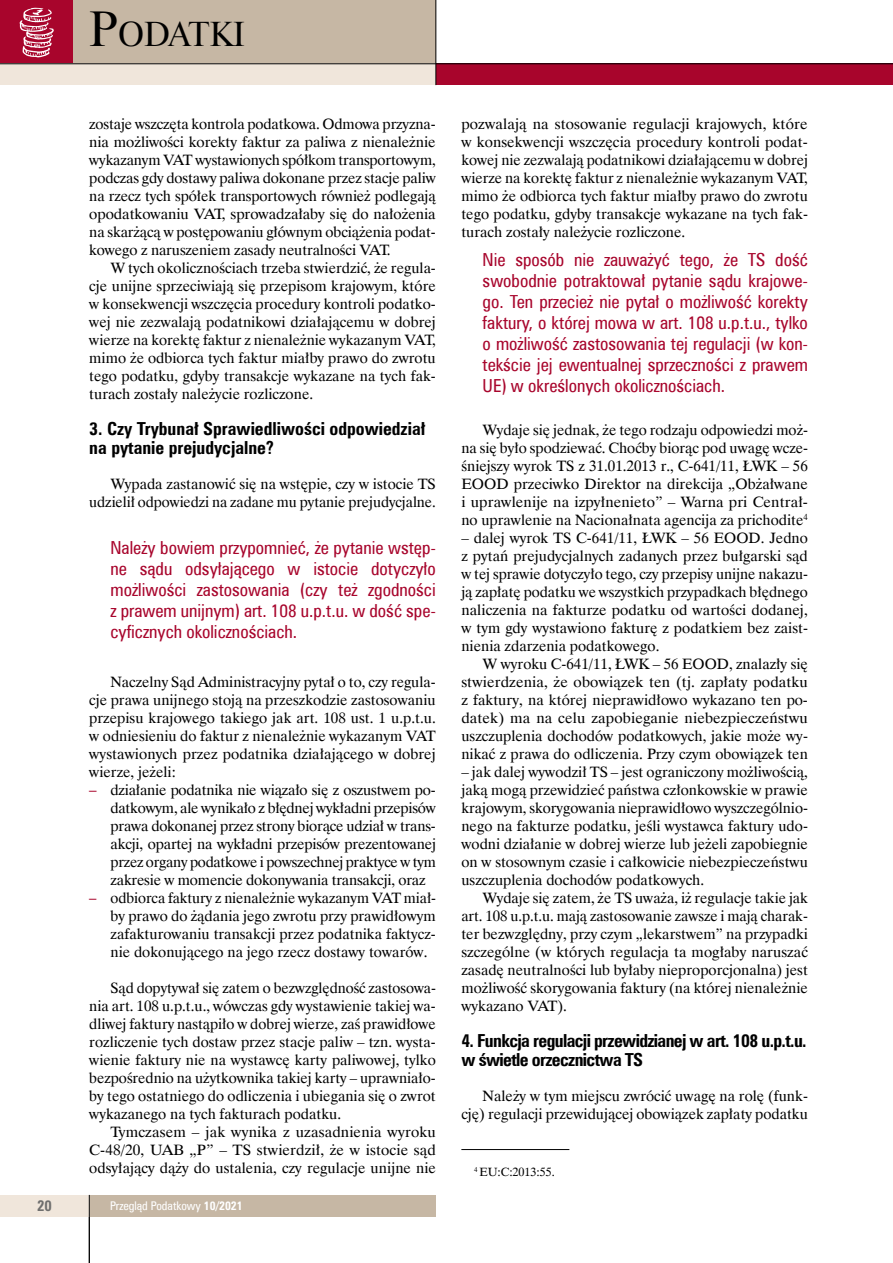
<style>
.page{position:relative;width:893px;height:1263px;background:#fff}
.page>*{position:absolute;margin:0;border:0;box-sizing:border-box;transform-origin:0 0}
.t1{font:32.85px "Dutch 801 Hd EU";color:#000}
.t2{font:18px/21px "Zurich Cn EU";color:#a8052c;text-align:justify}
.t3{font:700 18px/19.5px "Zurich Cn EU";letter-spacing:-.035em;color:#000}
.t4{font:700 18px/19.5px "Zurich Cn EU";color:#000}
.t5{font:15px/18px "Dutch 801 EU Normal";color:#000;text-align:justify}
.t6{font:700 15px "Zurich Cn EU";color:#6f6f6e}
.t7{font:12px "Zurich Cn EU";color:#fff}
.t8{font:12px "Dutch 801 EU Normal";color:#000}
.s1{font-size:47.1px}
.s2{font-family:"Zurich Cn EU";color:#a8052c}
.s3{font-weight:700}
</style>
<div class="page">
<div style="left:89px;top:1195px;width:347px;height:21px;background:#c6b7a4"></div>
<div style="left:72px;top:0;width:363px;height:64px;background:#c6b7a4"></div>
<div style="left:436px;top:64px;width:457px;height:21px;background:#a8052c"></div>
<div style="left:0;top:0;width:72px;height:64px;background:#a8052c"></div>
<svg style="left:20px;top:8px;width:34px;height:49px"></svg>
<div style="left:0;top:64px;width:436px;height:21px;background:#f0e6db"></div>
<hr style="left:0;top:63px;width:893px;height:1px;background:#000">
<hr style="left:435px;top:0;width:1px;height:85px;background:#000">
<div style="left:0;top:1195px;width:89px;height:21px;background:#f0e6db"></div>
<hr style="left:89px;top:1195px;width:1px;height:68px;background:#000">
<hr style="left:461px;top:1149px;width:108px;height:1px;background:#000">
<h1 class="t1" style="left:89px;top:15px;width:157px"><span class="s1">P</span>odatki</h1>
<p class="t5" style="left:89px;top:115px;width:348px">zostaje wszczęta kontrola podatkowa. Odmowa przyzna&shy;nia możliwości korekty faktur za paliwa z nienależnie wykazanym VAT wystawionych spółkom transportowym, podczas gdy dostawy paliwa dokonane przez stacje paliw na rzecz tych spółek transportowych również podlegają opodatkowaniu VAT, sprowadzałaby się do nałożenia na skarżącą w postępowaniu głównym obciążenia podat&shy;kowego z naruszeniem zasady neutralności VAT.</p>
<p class="t5" style="left:89px;top:259px;width:348px;text-indent:21px">W tych okolicznościach trzeba stwierdzić, że regula&shy;cje unijne sprzeciwiają się przepisom krajowym, które w konsekwencji wszczęcia procedury kontroli podatko&shy;wej nie zezwalają podatnikowi działającemu w dobrej wierze na korektę faktur z nienależnie wykazanym VAT, mimo że odbiorca tych faktur miałby prawo do zwrotu tego podatku, gdyby transakcje wykazane na tych fak&shy;turach zostały należycie rozliczone.</p>
<p class="t4" style="left:89px;top:418px;width:338px">3. Czy Trybunał Sprawiedliwości odpowiedział na pytanie prejudycjalne?</p>
<p class="t5" style="left:89px;top:475px;width:348px;text-align:right">Wypada zastanowić się na wstępie, czy w istocie TS udzielił odpowiedzi na zadane mu pytanie prejudycjalne.</p>
<p class="t2" style="left:111px;top:537px;width:327px">Należy bowiem przypomnieć, że pytanie wstęp&shy;ne sądu odsyłającego w istocie dotyczyło możliwości zastosowania (czy też zgodności z prawem unijnym) art. 108 u.p.t.u. w dość spe&shy;cyficznych okolicznościach.</p>
<p class="t5" style="left:89px;top:673px;width:348px;text-indent:21px">Naczelny Sąd Administracyjny pytał o to, czy regula&shy;cje prawa unijnego stoją na przeszkodzie zastosowaniu przepisu krajowego takiego jak art. 108 ust. 1 u.p.t.u. w odniesieniu do faktur z nienależnie wykazanym VAT wystawionych przez podatnika działającego w dobrej wierze, jeżeli:</p>
<p class="t5" style="left:111px;top:781px;width:327px;text-indent:-21px"><span class="s2">–</span> działanie podatnika nie wiązało się z oszustwem po&shy;datkowym, ale wynikało z błędnej wykładni przepisów prawa dokonanej przez strony biorące udział w trans&shy;akcji, opartej na wykładni przepisów prezentowanej przez organy podatkowe i powszechnej praktyce w tym zakresie w momencie dokonywania transakcji, oraz</p>
<p class="t5" style="left:111px;top:889px;width:327px;text-indent:-21px"><span class="s2">–</span> odbiorca faktury z nienależnie wykazanym VAT miał&shy;by prawo do żądania jego zwrotu przy prawidłowym zafakturowaniu transakcji przez podatnika faktycz&shy;nie dokonującego na jego rzecz dostawy towarów.</p>
<p class="t5" style="left:89px;top:979px;width:348px;text-indent:21px">Sąd dopytywał się zatem o bezwzględność zastosowa&shy;nia art. 108 u.p.t.u., wówczas gdy wystawienie takiej wa&shy;dliwej faktury nastąpiło w dobrej wierze, zaś prawidłowe rozliczenie tych dostaw przez stacje paliw – tzn. wysta&shy;wienie faktury nie na wystawcę karty paliwowej, tylko bezpośrednio na użytkownika takiej karty – uprawniało&shy;by tego ostatniego do odliczenia i ubiegania się o zwrot wykazanego na tych fakturach podatku.</p>
<p class="t5" style="left:89px;top:1123px;width:348px;text-indent:21px">Tymczasem – jak wynika z uzasadnienia wyroku C‑48/20, UAB „P” – TS stwierdził, że w istocie sąd odsyłający dąży do ustalenia, czy regulacje unijne nie</p>
<p class="t6" style="left:37px;top:1197px;width:16px">20</p>
<p class="t7" style="left:110px;top:1198px;width:134px">Przegląd Podatkowy <span class="s3">10/2021</span></p>
<p class="t5" style="left:461px;top:115px;width:348px">pozwalają na stosowanie regulacji krajowych, które w konsekwencji wszczęcia procedury kontroli podat&shy;kowej nie zezwalają podatnikowi działającemu w dobrej wierze na korektę faktur z nienależnie wykazanym VAT, mimo że odbiorca tych faktur miałby prawo do zwrotu tego podatku, gdyby transakcje wykazane na tych fak&shy;turach zostały należycie rozliczone.</p>
<p class="t2" style="left:483px;top:249px;width:327px">Nie sposób nie zauważyć tego, że TS dość swobodnie potraktował pytanie sądu krajowe&shy;go. Ten przecież nie pytał o możliwość korekty faktury, o której mowa w art. 108 u.p.t.u., tylko o możliwość zastosowania tej regulacji (w kon&shy;tekście jej ewentualnej sprzeczności z prawem UE) w określonych okolicznościach.</p>
<p class="t5" style="left:461px;top:421px;width:348px;text-indent:21px">Wydaje się jednak, że tego rodzaju odpowiedzi moż&shy;na się było spodziewać. Choćby biorąc pod uwagę wcze&shy;śniejszy wyrok TS z 31.01.2013 r., C-641/11, ŁWK – 56<br>EOOD przeciwko Direktor na direkcija „Obżałwane i uprawlenije na izpyłnenieto” – Warna pri Centrał&shy;no uprawlenie na Nacionałnata agencija za prichodite<sup>4</sup></p>
<p class="t5" style="left:461px;top:529px;width:348px">– dalej wyrok TS C-641/11, ŁWK – 56 EOOD. Jedno z pytań prejudycjalnych zadanych przez bułgarski sąd w tej sprawie dotyczyło tego, czy przepisy unijne nakazu&shy;ją zapłatę podatku we wszystkich przypadkach błędnego naliczenia na fakturze podatku od wartości dodanej, w tym gdy wystawiono fakturę z podatkiem bez zaist&shy;nienia zdarzenia podatkowego.</p>
<p class="t5" style="left:461px;top:655px;width:348px;text-indent:21px">W wyroku C-641/11, ŁWK – 56 EOOD, znalazły się stwierdzenia, że obowiązek ten (tj. zapłaty podatku z faktury, na której nieprawidłowo wykazano ten po&shy;datek) ma na celu zapobieganie niebezpieczeństwu uszczuplenia dochodów podatkowych, jakie może wy&shy;nikać z prawa do odliczenia. Przy czym obowiązek ten</p>
<p class="t5" style="left:461px;top:763px;width:348px">– jak dalej wywodził TS – jest ograniczony możliwością, jaką mogą przewidzieć państwa członkowskie w prawie krajowym, skorygowania nieprawidłowo wyszczególnio&shy;nego na fakturze podatku, jeśli wystawca faktury udo&shy;wodni działanie w dobrej wierze lub jeżeli zapobiegnie on w stosownym czasie i całkowicie niebezpieczeństwu uszczuplenia dochodów podatkowych.</p>
<p class="t5" style="left:461px;top:889px;width:348px;text-indent:21px">Wydaje się zatem, że TS uważa, iż regulacje takie jak art. 108 u.p.t.u. mają zastosowanie zawsze i mają charak&shy;ter bezwzględny, przy czym „lekarstwem” na przypadki szczególne (w których regulacja ta mogłaby naruszać zasadę neutralności lub byłaby nieproporcjonalna) jest możliwość skorygowania faktury (na której nienależnie wykazano VAT).</p>
<p class="t3" style="left:461px;top:1030px;width:347px">4. Funkcja regulacji przewidzianej w art. 108 u.p.t.u. w świetle orzecznictwa TS</p>
<p class="t5" style="left:461px;top:1087px;width:348px;text-align:right">Należy w tym miejscu zwrócić uwagę na rolę (funk&shy;cję) regulacji przewidującej obowiązek zapłaty podatku</p>
<p class="t8" style="left:474px;top:1164px;width:82px"><sup>4</sup> EU:C:2013:55.</p>
</div>
